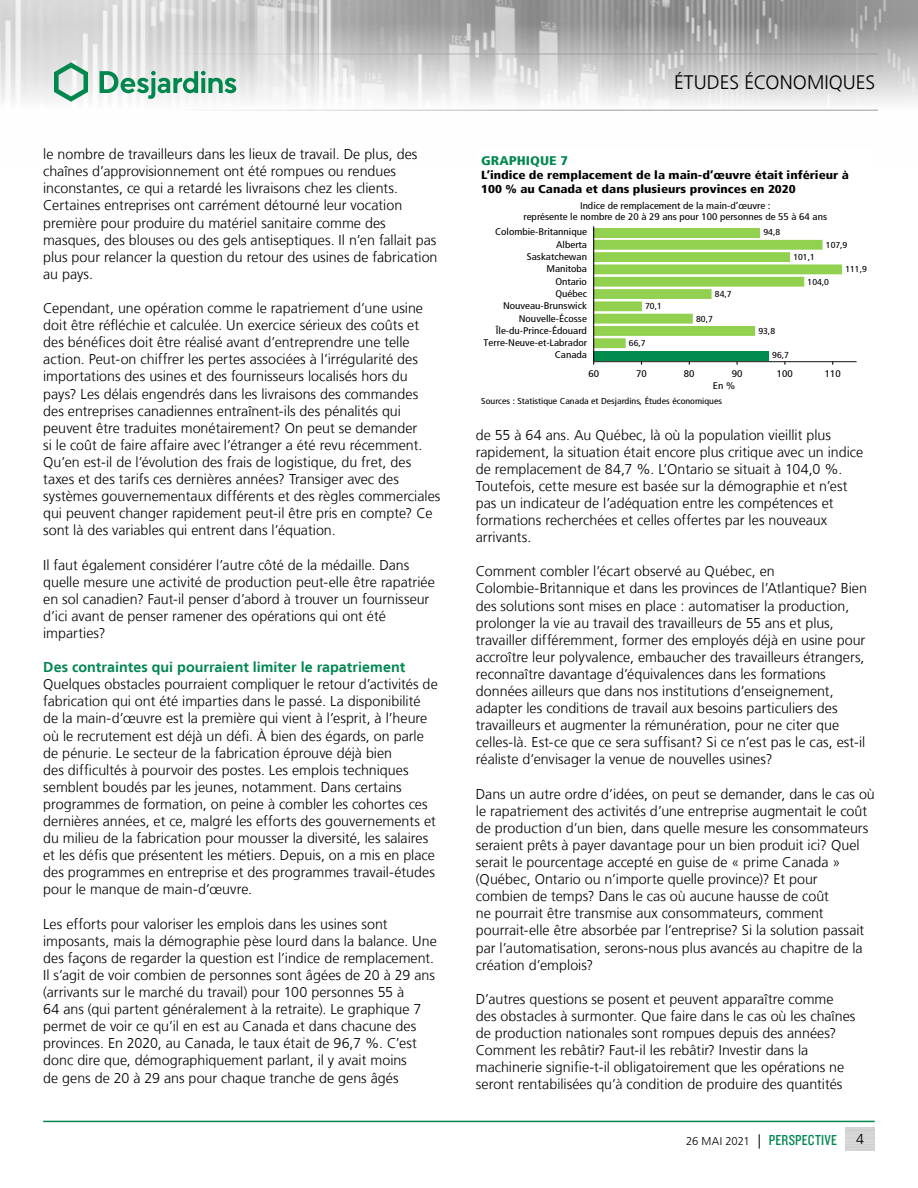
<style>
.page{position:relative;width:918px;height:1188px;background:#fff}
.page>*{position:absolute;margin:0;border:0;box-sizing:border-box;transform-origin:0 0}
.t1{font:300 19.5px "Frutiger LT";color:#000}
.t2{font:15px "Knockout 29 Junior Ltweight";letter-spacing:.015em;color:#00874e}
.t3{font:300 14.25px/17.1px "Frutiger LT";color:#000}
.t4{font:700 14.25px "Frutiger LT";letter-spacing:.005em;color:#00874e}
.t5{font:900 condensed 12.6px "Frutiger LT";color:#00874e;scale:1.15 1}
.t6{font:900 condensed 11.55px/14px "Frutiger LT";color:#000;scale:1.15 1}
.t7{font:condensed 9.6px/11.6px "Frutiger LT";color:#000;text-align:center;scale:1.15 1}
.t8{font:condensed 8.7px "Frutiger LT";color:#000;scale:1.15 1}
.s1{font-family:"Frutiger LT";font-weight:300;font-size:11.25px;color:#000}
.s2{font-family:"Frutiger LT";font-weight:300;font-size:14.25px;color:#000}
</style>
<div class="page">
<img style="left:0;top:0;width:918px;height:110px">
<hr style="left:0;top:54px;width:878px;height:1px;background:#9d9d9c">
<hr style="left:0;top:110px;width:878px;height:1px;background:#9d9d9c">
<svg style="left:54px;top:62px;width:34px;height:40px"></svg>
<svg style="left:100px;top:71px;width:136px;height:28px"></svg>
<hr style="left:43px;top:1121px;width:832px;height:1px;background:#00874e">
<div style="left:594px;top:351px;width:175px;height:9px;background:#008b4d"></div>
<div style="left:594px;top:228px;width:166px;height:9px;background:#92d050"></div>
<svg style="left:594px;top:240px;width:248px;height:108px"></svg>
<hr style="left:594px;top:361px;width:263px;height:1px;background:#000">
<hr style="left:593px;top:226px;width:1px;height:136px;background:#000">
<p class="t3" style="left:43px;top:146px;width:396px">le nombre de travailleurs dans les lieux de travail. De plus, des chaînes d’approvisionnement ont été rompues ou rendues inconstantes, ce qui a retardé les livraisons chez les clients.<br>Certaines entreprises ont carrément détourné leur vocation première pour produire du matériel sanitaire comme des masques, des blouses ou des gels antiseptiques. Il n’en fallait pas plus pour relancer la question du retour des usines de fabrication au pays.</p>
<p class="t3" style="left:43px;top:300px;width:399px">Cependant, une opération comme le rapatriement d’une usine doit être réfléchie et calculée. Un exercice sérieux des coûts et des bénéfices doit être réalisé avant d’entreprendre une telle action. Peut-on chiffrer les pertes associées à l’irrégularité des importations des usines et des fournisseurs localisés hors du pays? Les délais engendrés dans les livraisons des commandes des entreprises canadiennes entraînent-ils des pénalités qui peuvent être traduites monétairement? On peut se demander<br>si le coût de faire affaire avec l’étranger a été revu récemment.<br>Qu’en est-il de l’évolution des frais de logistique, du fret, des taxes et des tarifs ces dernières années? Transiger avec des systèmes gouvernementaux différents et des règles commerciales qui peuvent changer rapidement peut-il être pris en compte? Ce sont là des variables qui entrent dans l’équation.</p>
<p class="t3" style="left:43px;top:556px;width:393px">Il faut également considérer l’autre côté de la médaille. Dans quelle mesure une activité de production peut-elle être rapatriée en sol canadien? Faut-il penser d’abord à trouver un fournisseur d’ici avant de penser ramener des opérations qui ont été imparties?</p>
<p class="t4" style="left:43px;top:659px;width:364px">Des contraintes qui pourraient limiter le rapatriement</p>
<p class="t3" style="left:43px;top:676px;width:396px">Quelques obstacles pourraient compliquer le retour d’activités de fabrication qui ont été imparties dans le passé. La disponibilité de la main-d’œuvre est la première qui vient à l’esprit, à l’heure où le recrutement est déjà un défi. À bien des égards, on parle de pénurie. Le secteur de la fabrication éprouve déjà bien<br>des difficultés à pourvoir des postes. Les emplois techniques semblent boudés par les jeunes, notamment. Dans certains programmes de formation, on peine à combler les cohortes ces dernières années, et ce, malgré les efforts des gouvernements et du milieu de la fabrication pour mousser la diversité, les salaires et les défis que présentent les métiers. Depuis, on a mis en place des programmes en entreprise et des programmes travail-études pour le manque de main-d’œuvre.</p>
<p class="t3" style="left:43px;top:915px;width:395px">Les efforts pour valoriser les emplois dans les usines sont imposants, mais la démographie pèse lourd dans la balance. Une des façons de regarder la question est l’indice de remplacement.<br>Il s’agit de voir combien de personnes sont âgées de 20 à 29 ans (arrivants sur le marché du travail) pour 100 personnes 55 à<br>64 ans (qui partent généralement à la retraite). Le graphique 7 permet de voir ce qu’il en est au Canada et dans chacune des provinces. En 2020, au Canada, le taux était de 96,7 %. C’est donc dire que, démographiquement parlant, il y avait moins<br>de gens de 20 à 29 ans pour chaque tranche de gens âgés</p>
<h1 class="t1" style="left:674px;top:72px;width:203px">ÉTUDES ÉCONOMIQUES</h1>
<p class="t5" style="left:481px;top:153px;width:77px">GRAPHIQUE 7</p>
<p class="t6" style="left:481px;top:168px;width:321px">L’indice de remplacement de la main-d’œuvre était inférieur à<br>100 % au Canada et dans plusieurs provinces en 2020</p>
<p class="t7" style="left:523px;top:200px;width:266px">Indice de remplacement de la main-d’œuvre :<br>représente le nombre de 20 à 29 ans pour 100 personnes de 55 à 64 ans</p>
<p class="t7" style="left:495px;top:226px;width:81px">Colombie-Britannique</p>
<p class="t8" style="left:763px;top:227px;width:16px">94,8</p>
<p class="t7" style="left:556px;top:239px;width:28px">Alberta</p>
<p class="t8" style="left:826px;top:240px;width:20px">107,9</p>
<p class="t7" style="left:527px;top:251px;width:54px">Saskatchewan</p>
<p class="t8" style="left:793px;top:252px;width:20px">101,1</p>
<p class="t7" style="left:546px;top:263px;width:37px">Manitoba</p>
<p class="t8" style="left:845px;top:264px;width:20px">111,9</p>
<p class="t7" style="left:555px;top:276px;width:29px">Ontario</p>
<p class="t8" style="left:808px;top:277px;width:20px">104,0</p>
<p class="t7" style="left:555px;top:288px;width:29px">Québec</p>
<p class="t8" style="left:715px;top:289px;width:16px">84,7</p>
<p class="t7" style="left:503px;top:300px;width:75px">Nouveau-Brunswick</p>
<p class="t8" style="left:645px;top:301px;width:16px">70,1</p>
<p class="t7" style="left:519px;top:312px;width:61px">Nouvelle-Écosse</p>
<p class="t8" style="left:696px;top:314px;width:16px">80,7</p>
<p class="t7" style="left:496px;top:325px;width:81px">Île-du-Prince-Édouard</p>
<p class="t8" style="left:758px;top:326px;width:16px">93,8</p>
<p class="t7" style="left:484px;top:337px;width:91px">Terre-Neuve-et-Labrador</p>
<p class="t8" style="left:629px;top:338px;width:16px">66,7</p>
<p class="t7" style="left:555px;top:349px;width:29px">Canada</p>
<p class="t8" style="left:772px;top:350px;width:16px">96,7</p>
<p class="t7" style="left:588px;top:368px;width:11px">60</p>
<p class="t7" style="left:636px;top:368px;width:11px">70</p>
<p class="t7" style="left:684px;top:368px;width:11px">80</p>
<p class="t7" style="left:732px;top:368px;width:11px">90</p>
<p class="t7" style="left:777px;top:368px;width:15px">100</p>
<p class="t7" style="left:825px;top:368px;width:15px">110</p>
<p class="t7" style="left:713px;top:380px;width:21px">En %</p>
<p class="t8" style="left:481px;top:396px;width:211px">Sources : Statistique Canada et Desjardins, Études économiques</p>
<p class="t3" style="left:476px;top:426px;width:389px">de 55 à 64 ans. Au Québec, là où la population vieillit plus rapidement, la situation était encore plus critique avec un indice de remplacement de 84,7 %. L’Ontario se situait à 104,0 %.<br>Toutefois, cette mesure est basée sur la démographie et n’est pas un indicateur de l’adéquation entre les compétences et formations recherchées et celles offertes par les nouveaux arrivants.</p>
<p class="t3" style="left:476px;top:563px;width:393px">Comment combler l’écart observé au Québec, en Colombie‑Britannique et dans les provinces de l’Atlantique? Bien des solutions sont mises en place : automatiser la production, prolonger la vie au travail des travailleurs de 55 ans et plus, travailler différemment, former des employés déjà en usine pour accroître leur polyvalence, embaucher des travailleurs étrangers, reconnaître davantage d’équivalences dans les formations données ailleurs que dans nos institutions d’enseignement, adapter les conditions de travail aux besoins particuliers des travailleurs et augmenter la rémunération, pour ne citer que celles-là. Est-ce que ce sera suffisant? Si ce n’est pas le cas, est-il réaliste d’envisager la venue de nouvelles usines?</p>
<p class="t3" style="left:476px;top:785px;width:400px">Dans un autre ordre d’idées, on peut se demander, dans le cas où le rapatriement des activités d’une entreprise augmentait le coût de production d’un bien, dans quelle mesure les consommateurs seraient prêts à payer davantage pour un bien produit ici? Quel serait le pourcentage accepté en guise de « prime Canada » (Québec, Ontario ou n’importe quelle province)? Et pour<br>combien de temps? Dans le cas où aucune hausse de coût<br>ne pourrait être transmise aux consommateurs, comment pourrait‑elle être absorbée par l’entreprise? Si la solution passait par l’automatisation, serons-nous plus avancés au chapitre de la création d’emplois?</p>
<p class="t3" style="left:476px;top:991px;width:381px">D’autres questions se posent et peuvent apparaître comme des obstacles à surmonter. Que faire dans le cas où les chaînes de production nationales sont rompues depuis des années?<br>Comment les rebâtir? Faut-il les rebâtir? Investir dans la machinerie signifie-t-il obligatoirement que les opérations ne seront rentabilisées qu’à condition de produire des quantités</p>
<p class="t2" style="left:686px;top:1130px;width:153px"><span class="s1">26 MAI 2021</span> <span class="s2">|</span> PERSPECTIVE</p>
<p class="t3" style="left:856px;top:1131px;width:9px">4</p>
</div>
